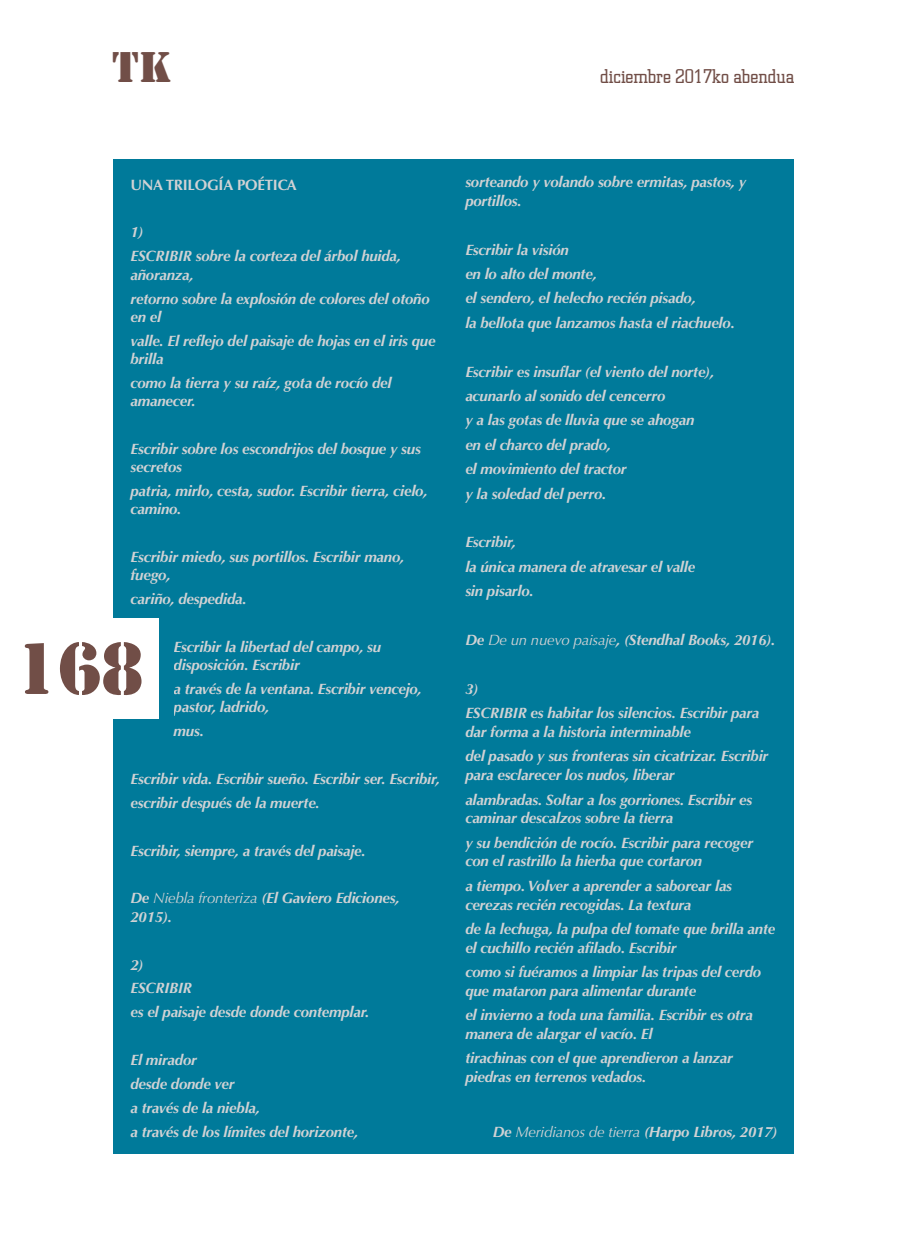
<style>
.page{position:relative;width:908px;height:1248px;background:#fff}
.page>*{position:absolute;margin:0;border:0;box-sizing:border-box;transform-origin:0 0}
.t1{font:68px "Stencil Std";color:#714e47}
.t2{font:40px "Stencil Std";color:#714e47}
.t3{font:300 20px "Square Slabserif 711 BT";color:#714e47}
.t4{font:italic 700 15px/24.4px "Optima";letter-spacing:-.015em;color:#d1d2d4}
.t5{font:700 15px "Optima";letter-spacing:-.015em;color:#d1d2d4}
.s1{font-weight:400}
</style>
<div class="page">
<div style="left:113px;top:159px;width:681px;height:994px;background:#007a9a"></div>
<div style="left:0;top:618px;width:159px;height:100px;background:#fff"></div>
<h2 class="t2" style="left:112px;top:42px;width:61px">TK</h2>
<h3 class="t3" style="left:600px;top:64px;width:196px">diciembre 2017ko abendua</h3>
<p class="t5" style="left:130px;top:176px;width:168px">UNA TRILOGÍA POÉTICA</p>
<p class="t4" style="left:130px;top:220px;width:272px;line-height:23.8px">1)<br>ESCRIBIR sobre la corteza del árbol huida,</p>
<p class="t4" style="left:130px;top:263px;width:300px;line-height:23.8px">añoranza,<br>retorno sobre la explosión de colores del otoño</p>
<p class="t4" style="left:130px;top:305px;width:306px;line-height:23.8px">en el<br>valle. El reflejo del paisaje de hojas en el iris que</p>
<p class="t4" style="left:130px;top:347px;width:262px;line-height:23.8px">brilla<br>como la tierra y su raíz, gota de rocío del</p>
<p class="t4" style="left:130px;top:389px;width:67px">amanecer.</p>
<p class="t4" style="left:130px;top:439px;width:292px;line-height:18.2px">Escribir sobre los escondrijos del bosque y sus secretos</p>
<p class="t4" style="left:130px;top:482px;width:298px;line-height:18.2px">patria, mirlo, cesta, sudor. Escribir tierra, cielo, camino.</p>
<p class="t4" style="left:130px;top:548px;width:275px;line-height:18.2px">Escribir miedo, sus portillos. Escribir mano, fuego,</p>
<p class="t4" style="left:130px;top:587px;width:117px">cariño, despedida.</p>
<p class="t4" style="left:173px;top:637px;width:209px;line-height:18.2px">Escribir la libertad del campo, su disposición. Escribir</p>
<p class="t4" style="left:173px;top:679px;width:249px;line-height:18.2px">a través de la ventana. Escribir vencejo, pastor, ladrido,</p>
<p class="t4" style="left:173px;top:718px;width:32px">mus.</p>
<p class="t4" style="left:130px;top:767px;width:311px;line-height:23.8px">Escribir vida. Escribir sueño. Escribir ser. Escribir, escribir después de la muerte.</p>
<p class="t4" style="left:130px;top:838px;width:236px">Escribir, siempre, a través del paisaje.</p>
<p class="t4" style="left:130px;top:889px;width:270px;line-height:18.2px">De <span class="s1">Niebla fronteriza</span> (El Gaviero Ediciones,<br>2015).</p>
<p class="t4" style="left:130px;top:952px;width:240px;line-height:23.8px">2)<br>ESCRIBIR<br>es el paisaje desde donde contemplar.</p>
<p class="t4" style="left:130px;top:1048px;width:229px;line-height:23.8px">El mirador<br>desde donde ver<br>a través de la niebla,<br>a través de los límites del horizonte,</p>
<h1 class="t1" style="left:15px;top:624px;width:130px">168</h1>
<p class="t4" style="left:465px;top:173px;width:282px;line-height:18.8px">sorteando y volando sobre ermitas, pastos, y portillos.</p>
<p class="t4" style="left:465px;top:237px;width:271px">Escribir la visión<br>en lo alto del monte,<br>el sendero, el helecho recién pisado,<br>la bellota que lanzamos hasta el riachuelo.</p>
<p class="t4" style="left:465px;top:359px;width:250px">Escribir es insuflar (el viento del norte), acunarlo al sonido del cencerro<br>y a las gotas de lluvia que se ahogan<br>en el charco del prado,<br>el movimiento del tractor<br>y la soledad del perro.</p>
<p class="t4" style="left:465px;top:530px;width:231px">Escribir,<br>la única manera de atravesar el valle sin pisarlo.</p>
<p class="t4" style="left:465px;top:627px;width:311px">De <span class="s1">De un nuevo paisaje</span>, (Stendhal Books, 2016).</p>
<p class="t4" style="left:465px;top:676px;width:295px">3)<br>ESCRIBIR es habitar los silencios. Escribir para</p>
<p class="t4" style="left:465px;top:719px;width:304px">dar forma a la historia interminable<br>del pasado y sus fronteras sin cicatrizar. Escribir</p>
<p class="t4" style="left:465px;top:762px;width:288px">para esclarecer los nudos, liberar alambradas. Soltar a los gorriones. Escribir es</p>
<p class="t4" style="left:465px;top:806px;width:289px">caminar descalzos sobre la tierra<br>y su bendición de rocío. Escribir para recoger</p>
<p class="t4" style="left:465px;top:849px;width:268px">con el rastrillo la hierba que cortaron<br>a tiempo. Volver a aprender a saborear las</p>
<p class="t4" style="left:465px;top:892px;width:311px">cerezas recién recogidas. La textura<br>de la lechuga, la pulpa del tomate que brilla ante</p>
<p class="t4" style="left:465px;top:935px;width:297px">el cuchillo recién afilado. Escribir<br>como si fuéramos a limpiar las tripas del cerdo</p>
<p class="t4" style="left:465px;top:978px;width:289px">que mataron para alimentar durante<br>el invierno a toda una familia. Escribir es otra</p>
<p class="t4" style="left:465px;top:1021px;width:269px">manera de alargar el vacío. El<br>tirachinas con el que aprendieron a lanzar</p>
<p class="t4" style="left:465px;top:1064px;width:182px">piedras en terrenos vedados.</p>
<p class="t4" style="left:492px;top:1119px;width:286px">De <span class="s1">Meridianos de tierra</span> (Harpo Libros, 2017)</p>
</div>
